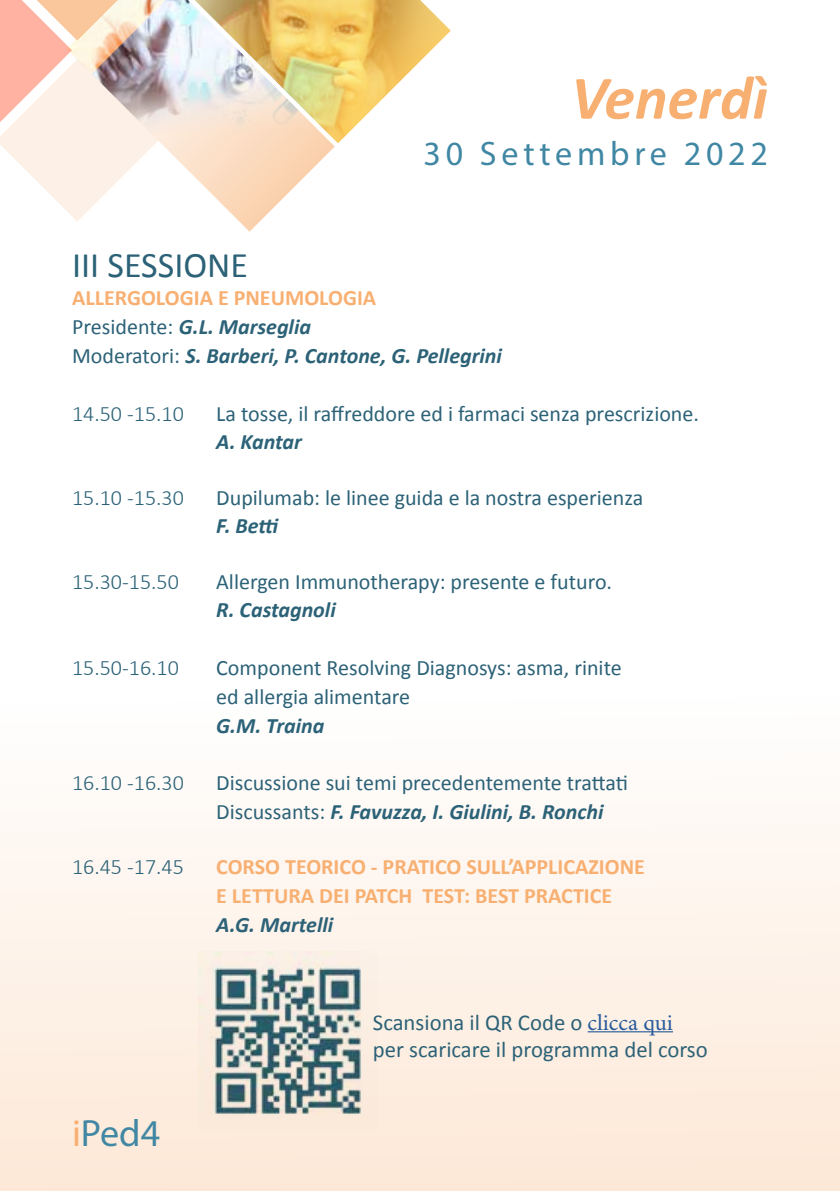
<style>
.page{position:relative;width:840px;height:1191px;background:#fff}
.page>*{position:absolute;margin:0;border:0;box-sizing:border-box;transform-origin:0 0}
.t1{font:italic 700 62px "Calibri";color:#f8b072}
.t2{font:38px "Myriad Pro";color:#4087a4}
.t3{font:36px "Calibri";color:#2c6277}
.t4{font:34px "Myriad Pro";letter-spacing:.14em;color:#4087a4}
.t5{font:22.8px/27.2px "Calibri";color:#2c6277}
.t6{font:22px/28.8px "Calibri";color:#2c6277}
.t7{font:italic 700 22px/28.8px "Calibri";color:#2c6277}
.t8{font:700 22px/28.8px "Calibri";color:#f8b072}
.t9{font:300 22px "Calibri";color:#2c6277}
.s1{font-style:normal;color:#f8b072}
.s2{font-weight:400;font-style:normal}
.s3{font-weight:700;font-style:italic}
.s4{color:#f8b072}
.s5{font-family:"Minion Pro";color:#275b9b}
</style>
<div class="page">
<svg style="left:0;top:0;width:451px;height:222px"></svg>
<div style="left:0;top:584px;width:839px;height:607px;background:linear-gradient(to bottom,#fff,#fce9d8)"></div>
<img style="left:198px;top:951px;width:179px;height:179px">
<hr style="left:587px;top:1031px;width:85px;height:1px;background:#275b9b">
<h1 class="t1" style="left:570px;top:59px;width:198px">Venerdì</h1>
<h3 class="t4" style="left:423px;top:132px;width:346px">30 Settembre 2022</h3>
<h3 class="t3" style="left:72px;top:242px;width:177px">III SESSIONE</h3>
<p class="t7" style="left:72px;top:284px;width:431px"><span class="s1">ALLERGOLOGIA E PNEUMOLOGIA<br></span><span class="s2">Presidente:</span> G.L. Marseglia<br><span class="s2">Moderatori:</span> S. Barberi, P. Cantone, G. Pellegrini</p>
<p class="t9" style="left:72px;top:400px;width:113px">14.50 -15.10</p>
<p class="t6" style="left:216px;top:399px;width:484px">La tosse, il raffreddore ed i farmaci senza prescrizione.</p>
<p class="t7" style="left:216px;top:428px;width:87px">A. Kantar</p>
<p class="t9" style="left:72px;top:484px;width:113px">15.10 -15.30</p>
<p class="t6" style="left:216px;top:483px;width:428px">Dupilumab: le linee guida e la nostra esperienza</p>
<p class="t7" style="left:216px;top:512px;width:64px">F. Betti</p>
<p class="t9" style="left:72px;top:568px;width:108px">15.30-15.50</p>
<p class="t6" style="left:216px;top:567px;width:397px">Allergen Immunotherapy: presente e futuro.</p>
<p class="t7" style="left:216px;top:596px;width:121px">R. Castagnoli</p>
<p class="t9" style="left:72px;top:654px;width:108px">15.50-16.10</p>
<p class="t6" style="left:216px;top:653px;width:407px">Component Resolving Diagnosys: asma, rinite ed allergia alimentare</p>
<p class="t7" style="left:216px;top:711px;width:110px">G.M. Traina</p>
<p class="t9" style="left:72px;top:769px;width:113px">16.10 -16.30</p>
<p class="t6" style="left:216px;top:768px;width:413px">Discussione sui temi precedentemente trattati<br>Discussants: <span class="s3">F. Favuzza, I. Giulini, B. Ronchi</span></p>
<p class="t9" style="left:72px;top:853px;width:113px">16.45 -17.45</p>
<p class="t8" style="left:216px;top:852px;width:430px">CORSO TEORICO - PRATICO SULL’APPLICAZIONE<br>E LETTURA DEI PATCH TEST: BEST PRACTICE</p>
<p class="t7" style="left:216px;top:910px;width:118px">A.G. Martelli</p>
<h2 class="t2" style="left:72px;top:1110px;width:90px"><span class="s4">i</span>Ped4</h2>
<p class="t5" style="left:372px;top:1008px;width:336px">Scansiona il QR Code o <span class="s5">clicca qui </span>per scaricare il programma del corso</p>
</div>
